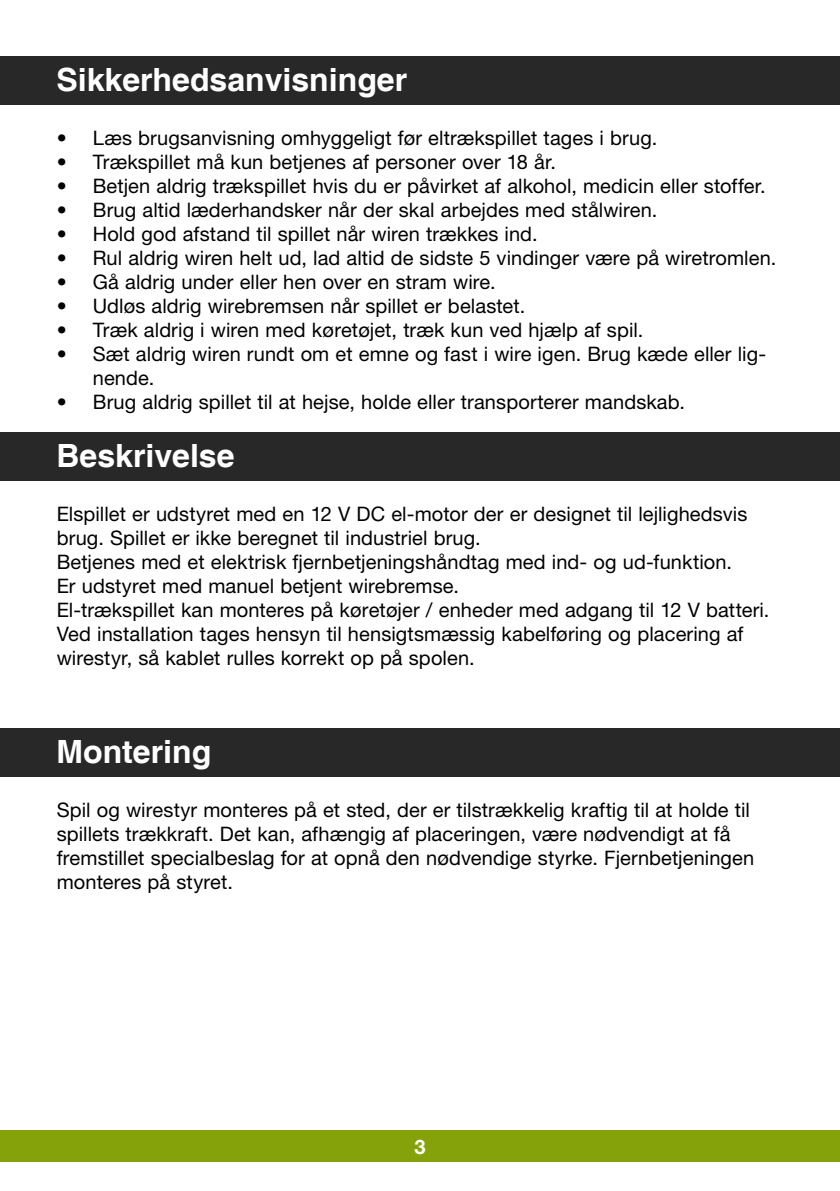
<style>
.page{position:relative;width:840px;height:1191px;background:#fff}
.page>*{position:absolute;margin:0;border:0;box-sizing:border-box;transform-origin:0 0}
.t1{font:700 32px "Helvetica";color:#fff}
.t2{font:20px/24px "Helvetica Neue";letter-spacing:.005em;color:#000}
.t3{font:700 20px "Helvetica Neue";color:#fff}
</style>
<div class="page">
<div style="left:0;top:1130px;width:839px;height:32px;background:#86a20b"></div>
<div style="left:0;top:57px;width:839px;height:48px;background:#282829"></div>
<div style="left:0;top:432px;width:839px;height:48px;background:#282829"></div>
<div style="left:0;top:729px;width:839px;height:48px;background:#282829"></div>
<h1 class="t1" style="left:56px;top:60px;width:352px">Sikkerhedsanvisninger</h1>
<p class="t2" style="left:57px;top:125px;width:601px">• Læs brugsanvisning omhyggeligt før eltrækspillet tages i brug.</p>
<p class="t2" style="left:57px;top:149px;width:500px">• Trækspillet må kun betjenes af personer over 18 år.</p>
<p class="t2" style="left:57px;top:173px;width:710px">• Betjen aldrig trækspillet hvis du er påvirket af alkohol, medicin eller stoffer.</p>
<p class="t2" style="left:57px;top:197px;width:601px">• Brug altid læderhandsker når der skal arbejdes med stålwiren.</p>
<p class="t2" style="left:57px;top:221px;width:482px">• Hold god afstand til spillet når wiren trækkes ind.</p>
<p class="t2" style="left:57px;top:245px;width:720px">• Rul aldrig wiren helt ud, lad altid de sidste 5 vindinger være på wiretromlen.</p>
<p class="t2" style="left:57px;top:269px;width:440px">• Gå aldrig under eller hen over en stram wire.</p>
<p class="t2" style="left:57px;top:293px;width:470px">• Udløs aldrig wirebremsen når spillet er belastet.</p>
<p class="t2" style="left:57px;top:317px;width:587px">• Træk aldrig i wiren med køretøjet, træk kun ved hjælp af spil.</p>
<p class="t2" style="left:93px;top:341px;width:674px;text-indent:-36px">• Sæt aldrig wiren rundt om et emne og fast i wire igen. Brug kæde eller lig&shy;nende.</p>
<p class="t2" style="left:57px;top:389px;width:629px">• Brug aldrig spillet til at hejse, holde eller transporterer mandskab.</p>
<h1 class="t1" style="left:56px;top:436px;width:179px">Beskrivelse</h1>
<p class="t2" style="left:57px;top:501px;width:713px">Elspillet er udstyret med en 12 V DC el-motor der er designet til lejlighedsvis brug. Spillet er ikke beregnet til industriel brug.<br>Betjenes med et elektrisk fjernbetjeningshåndtag med ind- og ud-funktion.<br>Er udstyret med manuel betjent wirebremse.<br>El-trækspillet kan monteres på køretøjer / enheder med adgang til 12 V batteri.<br>Ved installation tages hensyn til hensigtsmæssig kabelføring og placering af wirestyr, så kablet rulles korrekt op på spolen.</p>
<h1 class="t1" style="left:56px;top:732px;width:156px">Montering</h1>
<p class="t2" style="left:57px;top:797px;width:698px">Spil og wirestyr monteres på et sted, der er tilstrækkelig kraftig til at holde til spillets trækkraft. Det kan, afhængig af placeringen, være nødvendigt at få fremstillet specialbeslag for at opnå den nødvendige styrke. Fjernbetjeningen monteres på styret.</p>
<p class="t3" style="left:414px;top:1134px;width:13px">3</p>
</div>
